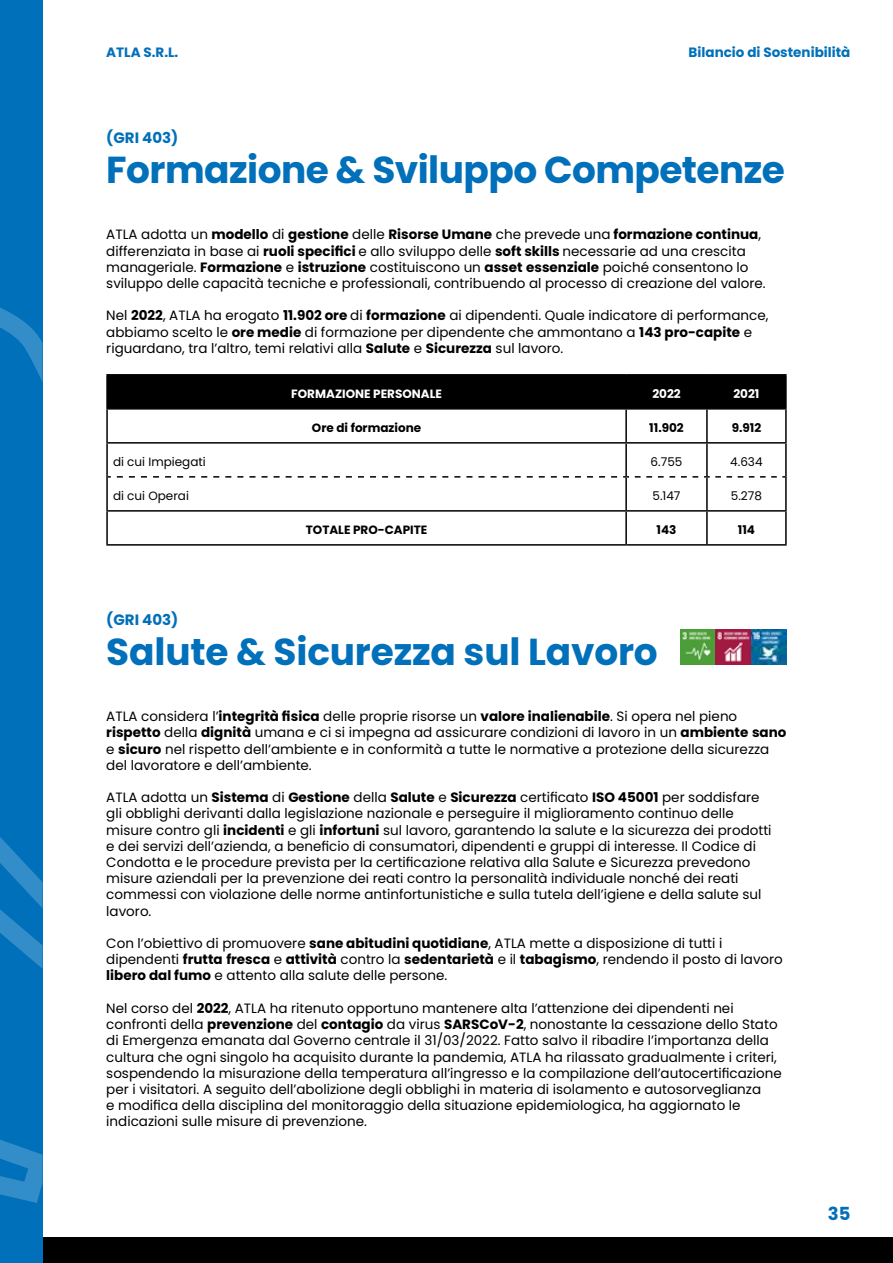
<style>
.page{position:relative;width:893px;height:1263px;background:#fff}
.page>*{position:absolute;margin:0;border:0;box-sizing:border-box;transform-origin:0 0}
.t1{font:700 37.5px "Poppins";letter-spacing:-.015em;color:#0070ba}
.t2{font:700 18px "Poppins";color:#0070ba}
.t3{font:700 15px "Poppins";color:#0070ba}
.t4{font:13.5px/16.2px "Poppins";color:#000}
.t5{font:700 13.5px "Poppins";color:#0070ba}
.t6{font:700 12px "Poppins";color:#000}
.t7{font:12px "Poppins";color:#000}
.t8{font:700 12px "Poppins";color:#fff}
.s1{font-weight:700}
</style>
<div class="page">
<div style="left:108px;top:376px;width:677px;height:32px;background:#000"></div>
<hr style="left:106px;top:374px;width:520px;height:2px;background:#000">
<hr style="left:106px;top:376px;width:2px;height:32px;background:#000">
<hr style="left:626px;top:374px;width:81px;height:2px;background:#000">
<hr style="left:625px;top:376px;width:2px;height:32px;background:#000">
<hr style="left:707px;top:374px;width:80px;height:2px;background:#000">
<hr style="left:706px;top:376px;width:2px;height:32px;background:#000">
<hr style="left:785px;top:376px;width:2px;height:32px;background:#000">
<hr style="left:106px;top:408px;width:520px;height:2px;background:#000">
<hr style="left:106px;top:410px;width:2px;height:32px;background:#000">
<hr style="left:626px;top:408px;width:81px;height:2px;background:#000">
<hr style="left:625px;top:410px;width:2px;height:32px;background:#000">
<hr style="left:707px;top:408px;width:80px;height:2px;background:#000">
<hr style="left:706px;top:410px;width:2px;height:32px;background:#000">
<hr style="left:785px;top:410px;width:2px;height:32px;background:#000">
<hr style="left:106px;top:442px;width:520px;height:2px;background:#000">
<hr style="left:106px;top:444px;width:2px;height:33px;background:#000">
<hr style="left:626px;top:442px;width:81px;height:2px;background:#000">
<hr style="left:625px;top:444px;width:2px;height:32px;background:#000">
<hr style="left:707px;top:442px;width:80px;height:2px;background:#000">
<hr style="left:706px;top:444px;width:2px;height:32px;background:#000">
<hr style="left:785px;top:444px;width:2px;height:33px;background:#000">
<hr style="left:106px;top:477px;width:2px;height:33px;background:#000">
<hr style="left:625px;top:478px;width:2px;height:32px;background:#000">
<hr style="left:706px;top:478px;width:2px;height:32px;background:#000">
<hr style="left:785px;top:477px;width:2px;height:33px;background:#000">
<hr style="left:106px;top:510px;width:520px;height:2px;background:#000">
<hr style="left:106px;top:512px;width:2px;height:32px;background:#000">
<hr style="left:626px;top:510px;width:81px;height:2px;background:#000">
<hr style="left:625px;top:512px;width:2px;height:32px;background:#000">
<hr style="left:707px;top:510px;width:80px;height:2px;background:#000">
<hr style="left:706px;top:512px;width:2px;height:32px;background:#000">
<hr style="left:785px;top:512px;width:2px;height:32px;background:#000">
<hr style="left:106px;top:544px;width:520px;height:2px;background:#000">
<hr style="left:626px;top:544px;width:81px;height:2px;background:#000">
<hr style="left:707px;top:544px;width:80px;height:2px;background:#000">
<svg style="left:117px;top:476px;width:512px;height:2px"></svg>
<svg style="left:635px;top:476px;width:150px;height:2px"></svg>
<div style="left:0;top:1237px;width:893px;height:26px;background:#000"></div>
<img style="left:681px;top:629px;width:106px;height:35px">
<div style="left:0;top:0;width:43px;height:1263px;background:#0070ba"></div>
<svg style="left:0;top:307px;width:43px;height:75px"></svg>
<svg style="left:0;top:837px;width:43px;height:132px"></svg>
<svg style="left:0;top:1139px;width:43px;height:64px"></svg>
<p class="t5" style="left:106px;top:44px;width:74px">ATLA S.R.L.</p>
<p class="t5" style="left:689px;top:44px;width:163px">Bilancio di Sostenibilità</p>
<p class="t3" style="left:106px;top:129px;width:74px">(GRI 403)</p>
<h1 class="t1" style="left:106px;top:148px;width:680px">Formazione &amp; Sviluppo Competenze</h1>
<p class="t4" style="left:106px;top:227px;width:661px">ATLA adotta un <span class="s1">modello</span> di <span class="s1">gestione</span> delle <span class="s1">Risorse Umane</span> che prevede una <span class="s1">formazione continua</span>, differenziata in base ai <span class="s1">ruoli specifici</span> e allo sviluppo delle <span class="s1">soft skills</span> necessarie ad una crescita manageriale. <span class="s1">Formazione</span> e <span class="s1">istruzione</span> costituiscono un <span class="s1">asset essenziale</span> poiché consentono lo sviluppo delle capacità tecniche e professionali, contribuendo al processo di creazione del valore.</p>
<p class="t4" style="left:106px;top:308px;width:664px">Nel <span class="s1">2022</span>, ATLA ha erogato <span class="s1">11.902 ore</span> di <span class="s1">formazione</span> ai dipendenti. Quale indicatore di performance, abbiamo scelto le <span class="s1">ore medie</span> di formazione per dipendente che ammontano a <span class="s1">143 pro-capite</span> e riguardano, tra l’altro, temi relativi alla <span class="s1">Salute</span> e <span class="s1">Sicurezza</span> sul lavoro.</p>
<p class="t8" style="left:291px;top:387px;width:152px">FORMAZIONE PERSONALE</p>
<p class="t8" style="left:652px;top:387px;width:30px">2022</p>
<p class="t8" style="left:733px;top:387px;width:28px">2021</p>
<p class="t6" style="left:312px;top:421px;width:111px">Ore di formazione</p>
<p class="t6" style="left:649px;top:421px;width:36px">11.902</p>
<p class="t6" style="left:732px;top:421px;width:31px">9.912</p>
<p class="t7" style="left:113px;top:455px;width:94px">di cui Impiegati</p>
<p class="t7" style="left:651px;top:455px;width:33px">6.755</p>
<p class="t7" style="left:730px;top:455px;width:34px">4.634</p>
<p class="t7" style="left:113px;top:489px;width:77px">di cui Operai</p>
<p class="t7" style="left:652px;top:489px;width:29px">5.147</p>
<p class="t7" style="left:731px;top:489px;width:33px">5.278</p>
<p class="t6" style="left:306px;top:523px;width:123px">TOTALE PRO-CAPITE</p>
<p class="t6" style="left:657px;top:523px;width:21px">143</p>
<p class="t6" style="left:738px;top:523px;width:19px">114</p>
<p class="t3" style="left:106px;top:611px;width:74px">(GRI 403)</p>
<h1 class="t1" style="left:106px;top:630px;width:553px">Salute &amp; Sicurezza sul Lavoro</h1>
<p class="t4" style="left:106px;top:708px;width:682px">ATLA considera l’<span class="s1">integrità fisica</span> delle proprie risorse un <span class="s1">valore inalienabile</span>. Si opera nel pieno <span class="s1">rispetto</span> della <span class="s1">dignità</span> umana e ci si impegna ad assicurare condizioni di lavoro in un <span class="s1">ambiente sano </span>e <span class="s1">sicuro</span> nel rispetto dell’ambiente e in conformità a tutte le normative a protezione della sicurezza del lavoratore e dell’ambiente.</p>
<p class="t4" style="left:106px;top:789px;width:667px">ATLA adotta un <span class="s1">Sistema</span> di <span class="s1">Gestione</span> della <span class="s1">Salute</span> e <span class="s1">Sicurezza</span> certificato <span class="s1">ISO 45001</span> per soddisfare gli obblighi derivanti dalla legislazione nazionale e perseguire il miglioramento continuo delle misure contro gli <span class="s1">incidenti</span> e gli <span class="s1">infortuni</span> sul lavoro, garantendo la salute e la sicurezza dei prodotti e dei servizi dell’azienda, a beneficio di consumatori, dipendenti e gruppi di interesse. Il Codice di Condotta e le procedure prevista per la certificazione relativa alla Salute e Sicurezza prevedono misure aziendali per la prevenzione dei reati contro la personalità individuale nonché dei reati commessi con violazione delle norme antinfortunistiche e sulla tutela dell’igiene e della salute sul lavoro.</p>
<p class="t4" style="left:106px;top:935px;width:678px">Con l’obiettivo di promuovere <span class="s1">sane abitudini quotidiane</span>, ATLA mette a disposizione di tutti i dipendenti <span class="s1">frutta fresca</span> e <span class="s1">attività</span> contro la <span class="s1">sedentarietà</span> e il <span class="s1">tabagismo</span>, rendendo il posto di lavoro <span class="s1">libero dal fumo</span> e attento alla salute delle persone.</p>
<p class="t4" style="left:106px;top:1000px;width:677px">Nel corso del <span class="s1">2022</span>, ATLA ha ritenuto opportuno mantenere alta l’attenzione dei dipendenti nei confronti della <span class="s1">prevenzione</span> del <span class="s1">contagio</span> da virus <span class="s1">SARSCoV-2</span>, nonostante la cessazione dello Stato di Emergenza emanata dal Governo centrale il 31/03/2022. Fatto salvo il ribadire l’importanza della cultura che ogni singolo ha acquisito durante la pandemia, ATLA ha rilassato gradualmente i criteri, sospendendo la misurazione della temperatura all’ingresso e la compilazione dell’autocertificazione per i visitatori. A seguito dell’abolizione degli obblighi in materia di isolamento e autosorveglianza<br>e modifica della disciplina del monitoraggio della situazione epidemiologica, ha aggiornato le indicazioni sulle misure di prevenzione.</p>
<h2 class="t2" style="left:828px;top:1204px;width:24px">35</h2>
</div>
